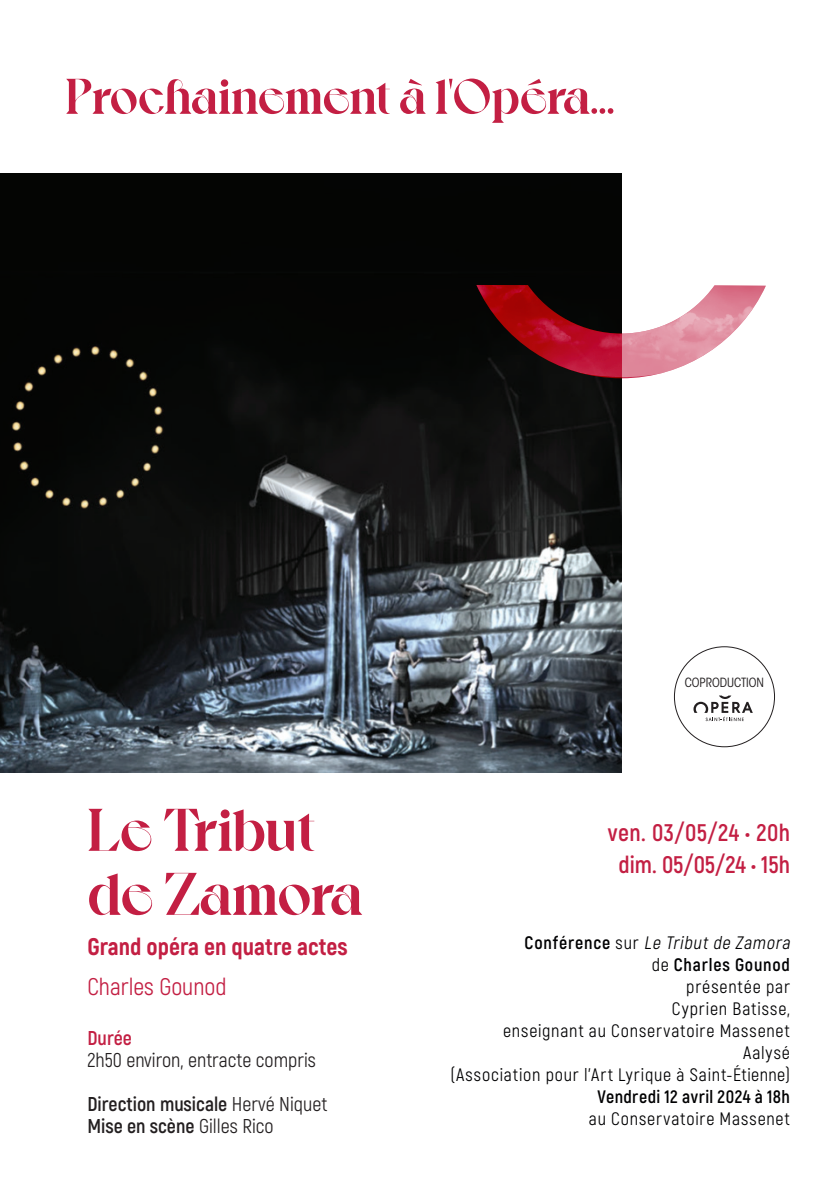
<style>
.page{position:relative;width:823px;height:1191px;background:#fff}
.page>*{position:absolute;margin:0;border:0;box-sizing:border-box;transform-origin:0 0}
.t1{font:700 60px/64px "Voyage";letter-spacing:-.01em;color:#c31f43}
.t2{font:700 50px "Voyage";letter-spacing:-.01em;color:#c31f43}
.t3{font:700 24px/32px "Akrobat";letter-spacing:.01em;color:#c31f43;text-align:center}
.t4{font:800 24px "Akrobat";color:#c31f43}
.t5{font:24px "Akrobat";color:#c31f43}
.t6{font:700 20px/22px "Akrobat";color:#231f20}
.t7{font:20px "Akrobat";color:#231f20}
.t8{font:700 20px "Akrobat";color:#c31f43}
.t9{font:18px/22px "Akrobat";letter-spacing:.045em;color:#000002;text-align:right}
.t10{font:700 18px "Akrobat";letter-spacing:.02em;color:#000002}
.t11{font:condensed 12.6px "ITC Avant Garde Std";color:#231f20}
.s1{font-weight:400}
.s2{font-weight:700}
.s3{font-style:italic}
</style>
<div class="page">
<img style="left:0;top:174px;width:620px;height:599px">
<img style="left:476px;top:285px;width:289px;height:93px">
<svg style="left:693px;top:695px;width:59px;height:26px"></svg>
<h2 class="t2" style="left:65px;top:66px;width:550px">Prochainement à l'Opéra...</h2>
<p class="t11" style="left:684px;top:675px;width:81px">COPRODUCTION</p>
<h1 class="t1" style="left:87px;top:799px;width:276px">Le Tribut de Zamora</h1>
<h3 class="t4" style="left:87px;top:931px;width:262px">Grand opéra en quatre actes</h3>
<h3 class="t5" style="left:87px;top:972px;width:141px">Charles Gounod</h3>
<p class="t8" style="left:87px;top:1025px;width:46px">Durée</p>
<p class="t7" style="left:87px;top:1048px;width:230px">2h50 environ, entracte compris</p>
<p class="t6" style="left:87px;top:1092px;width:241px">Direction musicale <span class="s1">Hervé Niquet<br></span>Mise en scène <span class="s1">Gilles Rico</span></p>
<h3 class="t3" style="left:607px;top:816px;width:183px">ven. 03/05/24 • 20h dim. 05/05/24 • 15h</h3>
<p class="t9" style="left:450px;top:932px;width:344px"><span class="s2">C o n fé r e n c e</span> s u r <span class="s3">Le Tribut de Zamora<br></span>de <span class="s2">Charles Gounod<br></span>présentée par<br>Cyprien Batisse,<br>enseignant au Conservatoire Massenet<br>Aalysé<br>(Association pour l’Art Lyrique à Saint-Étienne)</p>
<p class="t10" style="left:597px;top:1085px;width:194px">Vendredi 12 avril 2024 à 18h</p>
<p class="t9" style="left:588px;top:1108px;width:202px">au Conservatoire Massenet</p>
</div>
